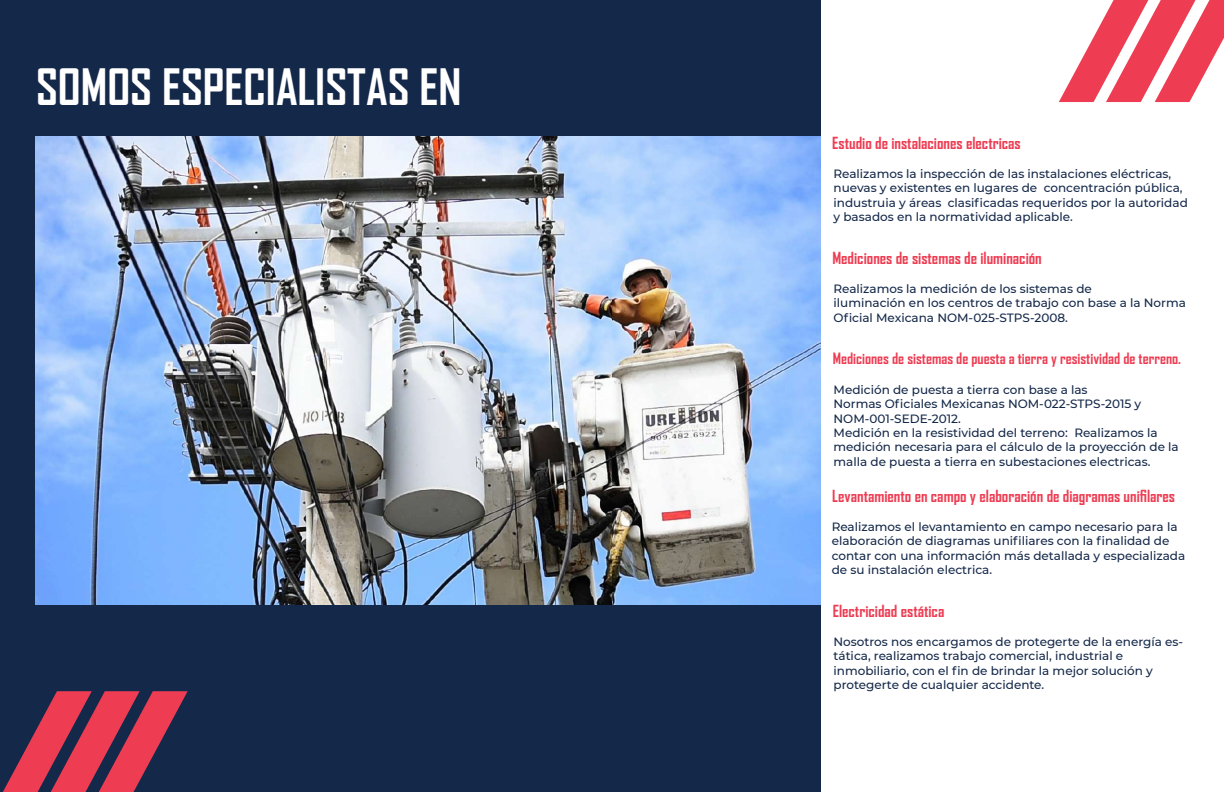
<style>
.page{position:relative;width:1224px;height:792px;background:#fff}
.page>*{position:absolute;margin:0;border:0;box-sizing:border-box;transform-origin:0 0}
.t1{font:700 48px "Agency FB";color:#fff}
.t2{font:700 16px "Agency FB";color:#ee3d53}
.t3{font:700 15px "Agency FB";color:#ee3d53}
.t4{font:500 12px/14.4px "Montserrat";color:#142849}
</style>
<div class="page">
<div style="left:0;top:0;width:612px;height:792px;background:#142849"></div>
<svg style="left:3px;top:691px;width:185px;height:101px"></svg>
<svg style="left:1059px;top:0;width:165px;height:102px"></svg>
<div style="left:612px;top:0;width:208px;height:792px;background:#142849"></div>
<img style="left:36px;top:137px;width:784px;height:468px">
<h1 class="t1" style="left:36px;top:57px;width:427px">SOMOS ESPECIALISTAS EN</h1>
<h2 class="t2" style="left:832px;top:133px;width:190px">Estudio de instalaciones electricas</h2>
<p class="t4" style="left:834px;top:166px;width:356px">Realizamos la inspección de las instalaciones eléctricas, nuevas y existentes en lugares de concentración pública, industruia y áreas clasificadas requeridos por la autoridad y basados en la normatividad aplicable.</p>
<h2 class="t2" style="left:832px;top:248px;width:211px">Mediciones de sistemas de iluminación</h2>
<p class="t4" style="left:834px;top:281px;width:354px">Realizamos la medición de los sistemas de<br>iluminación en los centros de trabajo con base a la Norma<br>Oficial Mexicana NOM-025-STPS-2008.</p>
<p class="t3" style="left:833px;top:349px;width:350px">Mediciones de sistemas de puesta a tierra y resistividad de terreno.</p>
<p class="t4" style="left:834px;top:382px;width:347px">Medición de puesta a tierra con base a las<br>Normas Oficiales Mexicanas NOM-022-STPS-2015 y NOM-001-SEDE-2012.<br>Medición en la resistividad del terreno: Realizamos la medición necesaria para el cálculo de la proyección de la malla de puesta a tierra en subestaciones electricas.</p>
<h2 class="t2" style="left:832px;top:486px;width:344px">Levantamiento en campo y elaboración de diagramas unifilares</h2>
<p class="t4" style="left:832px;top:519px;width:355px">Realizamos el levantamiento en campo necesario para la elaboración de diagramas unifiliares con la finalidad de contar con una información más detallada y especializada de su instalación electrica.</p>
<h2 class="t2" style="left:833px;top:601px;width:113px">Electricidad estática</h2>
<p class="t4" style="left:834px;top:634px;width:351px">Nosotros nos encargamos de protegerte de la energía es&shy;tática, realizamos trabajo comercial, industrial e inmobiliario, con el fin de brindar la mejor solución y protegerte de cualquier accidente.</p>
</div>
